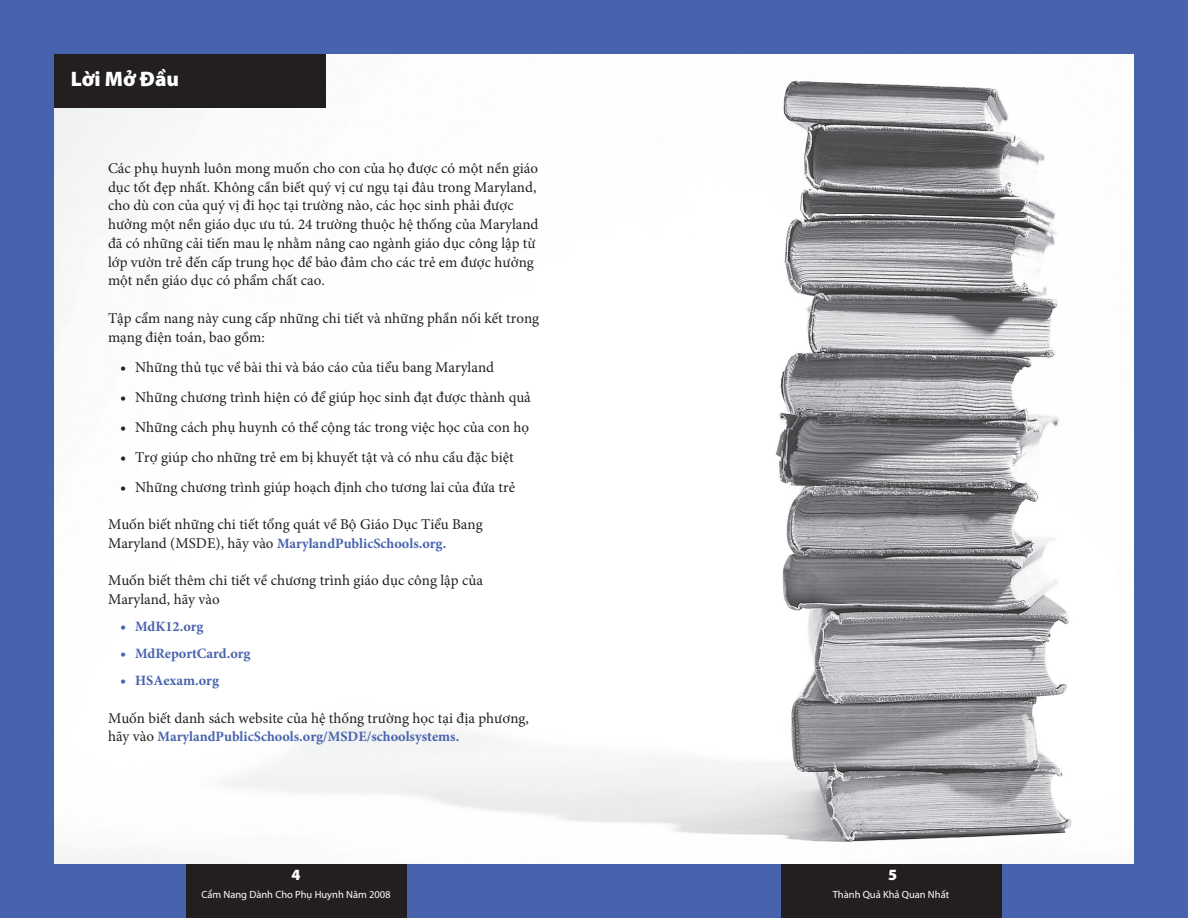
<style>
.page{position:relative;width:1188px;height:918px;background:#fff}
.page>*{position:absolute;margin:0;border:0;box-sizing:border-box;transform-origin:0 0}
.t1{font:900 21px "Myriad Pro";color:#fff}
.t2{font:15px/18.8px "Minion Pro";color:#231f20}
.t3{font:700 14.25px "Minion Pro";color:#4863ae}
.t4{font:10.5px "Myriad Pro";color:#fff}
.s1{font-size:15.75px}
.s2{font-weight:400;font-size:15px;color:#231f20}
.s3{font-weight:400;font-size:15.75px}
</style>
<div class="page">
<div style="left:0;top:0;width:594px;height:918px;background:#4863ae"></div>
<div style="left:186px;top:863px;width:220px;height:55px;background:#231f20"></div>
<div style="left:594px;top:0;width:594px;height:918px;background:#4863ae"></div>
<div style="left:781px;top:863px;width:220px;height:55px;background:#231f20"></div>
<img style="left:54px;top:54px;width:1080px;height:809px">
<div style="left:54px;top:54px;width:272px;height:54px;background:#231f20"></div>
<h1 class="t1" style="left:71px;top:65px;width:110px">Lời Mở Đầu</h1>
<p class="t2" style="left:108px;top:159px;width:432px">Các phụ huynh luôn mong muốn cho con của họ được có một nền giáo dục tốt đẹp nhất. Không cần biết quý vị cư ngụ tại đâu trong Maryland, cho dù con của quý vị đi học tại trường nào, các học sinh phải được hưởng một nền giáo dục ưu tú. 24 trường thuộc hệ thống của Maryland đã có những cải tiến mau lẹ nhằm nâng cao ngành giáo dục công lập từ lớp vườn trẻ đến cấp trung học để bảo đảm cho các trẻ em được hưởng một nền giáo dục có phẩm chất cao.</p>
<p class="t2" style="left:108px;top:309px;width:433px">Tập cẩm nang này cung cấp những chi tiết và những phần nối kết trong mạng điện toán, bao gồm:</p>
<p class="t2" style="left:120px;top:358px;width:376px"><span class="s1">•</span> Những thủ tục về bài thi và báo cáo của tiểu bang Maryland</p>
<p class="t2" style="left:120px;top:388px;width:412px"><span class="s1">•</span> Những chương trình hiện có để giúp học sinh đạt được thành quả</p>
<p class="t2" style="left:120px;top:418px;width:411px"><span class="s1">•</span> Những cách phụ huynh có thể cộng tác trong việc học của con họ</p>
<p class="t2" style="left:120px;top:448px;width:395px"><span class="s1">•</span> Trợ giúp cho những trẻ em bị khuyết tật và có nhu cầu đặc biệt</p>
<p class="t2" style="left:120px;top:478px;width:397px"><span class="s1">•</span> Những chương trình giúp hoạch định cho tương lai của đứa trẻ</p>
<p class="t2" style="left:108px;top:515px;width:376px">Muốn biết những chi tiết tổng quát về Bộ Giáo Dục Tiểu Bang</p>
<p class="t3" style="left:108px;top:533px;width:340px"><span class="s2">Maryland (MSDE), hãy vào</span> MarylandPublicSchools.org.</p>
<p class="t2" style="left:108px;top:571px;width:377px">Muốn biết thêm chi tiết về chương trình giáo dục công lập của<br>Maryland, hãy vào</p>
<p class="t3" style="left:120px;top:617px;width:85px"><span class="s3">•</span> MdK12.org</p>
<p class="t3" style="left:120px;top:644px;width:132px"><span class="s3">•</span> MdReportCard.org</p>
<p class="t3" style="left:120px;top:671px;width:101px"><span class="s3">•</span> HSAexam.org</p>
<p class="t2" style="left:108px;top:709px;width:423px">Muốn biết danh sách website của hệ thống trường học tại địa phương,</p>
<p class="t3" style="left:108px;top:727px;width:353px"><span class="s2">hãy vào</span> MarylandPublicSchools.org/MSDE/schoolsystems.</p>
<p class="t4" style="left:201px;top:888px;width:191px">Cẩm Nang Dành Cho Phụ Huynh Năm 2008</p>
<p class="t4" style="left:833px;top:888px;width:118px">Thành Quả Khả Quan Nhất</p>
</div>
